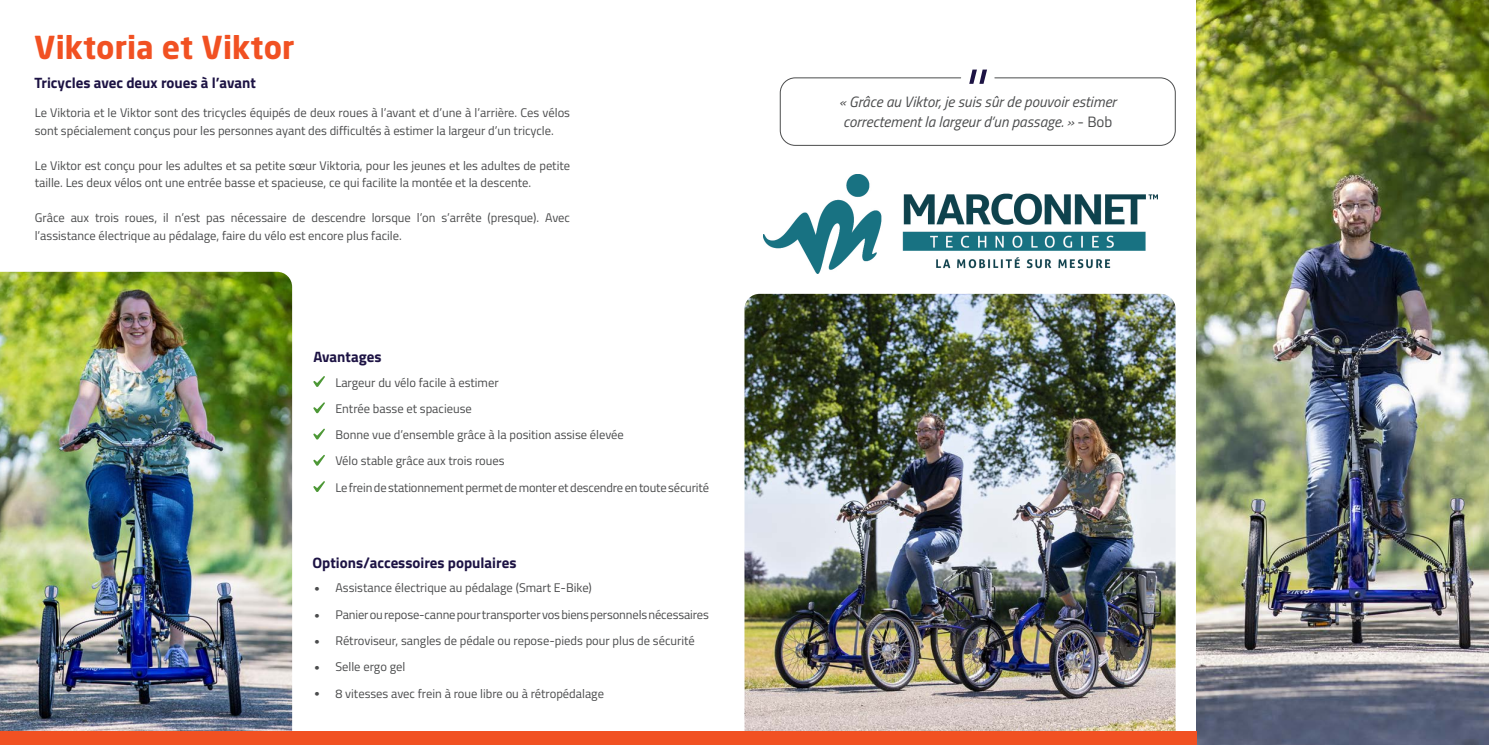
<style>
.page{position:relative;width:1489px;height:745px;background:#fff}
.page>*{position:absolute;margin:0;border:0;box-sizing:border-box;transform-origin:0 0}
.t1{font:italic 62.5px "Titillium Web";color:#1d1344}
.Titel{font:700 31.25px "Neo Sans VR";color:#f15122}
.t2{font:italic 15px "Titillium Web";color:#4b4c4d}
.Tussenkopje{font:700 15px "Titillium Web";color:#1d1344}
.Gewone_tekst{font:12.5px/17.5px "Titillium Web";color:#4b4c4d}
.Voordelen_en_opties{font:12.5px "Titillium Web";color:#4b4c4d}
.s1{font-style:normal}
</style>
<div class="page">
<img style="left:744px;top:294px;width:431px;height:436px">
<img style="left:0;top:271px;width:292px;height:459px">
<img style="left:1196px;top:0;width:292px;height:744px">
<div style="left:0;top:730px;width:1196px;height:14px;background:#f15122"></div>
<div style="left:780px;top:77px;width:395px;height:69px;border:1px solid #4b4c4d;border-radius:15px"></div>
<svg style="left:313px;top:376px;width:12px;height:10px"></svg>
<svg style="left:313px;top:402px;width:12px;height:11px"></svg>
<svg style="left:313px;top:428px;width:12px;height:11px"></svg>
<svg style="left:313px;top:454px;width:12px;height:11px"></svg>
<svg style="left:313px;top:481px;width:12px;height:10px"></svg>
<img style="left:763px;top:174px;width:393px;height:99px">
<p class="Titel" style="left:34px;top:35px;width:262px">Viktoria et Viktor</p>
<p class="Tussenkopje" style="left:34px;top:71px;width:223px">Tricycles avec deux roues à l’avant</p>
<p class="Gewone_tekst" style="left:35px;top:103px;width:537px">Le Viktoria et le Viktor sont des tricycles équipés de deux roues à l’avant et d’une à l’arrière. Ces vélos sont spécialement conçus pour les personnes ayant des difficultés à estimer la largeur d’un tricycle.</p>
<p class="Gewone_tekst" style="left:35px;top:156px;width:537px">Le Viktor est conçu pour les adultes et sa petite sœur Viktoria, pour les jeunes et les adultes de petite taille. Les deux vélos ont une entrée basse et spacieuse, ce qui facilite la montée et la descente.</p>
<p class="Gewone_tekst" style="left:35px;top:208px;width:537px">Grâce aux trois roues, il n’est pas nécessaire de descendre lorsque l’on s’arrête (presque). Avec l’assistance électrique au pédalage, faire du vélo est encore plus facile.</p>
<p class="Tussenkopje" style="left:313px;top:345px;width:70px">Avantages</p>
<p class="Voordelen_en_opties" style="left:335px;top:373px;width:165px">Largeur du vélo facile à estimer</p>
<p class="Voordelen_en_opties" style="left:335px;top:399px;width:138px">Entrée basse et spacieuse</p>
<p class="Voordelen_en_opties" style="left:335px;top:425px;width:290px">Bonne vue d’ensemble grâce à la position assise élevée</p>
<p class="Voordelen_en_opties" style="left:335px;top:451px;width:171px">Vélo stable grâce aux trois roues</p>
<p class="Voordelen_en_opties" style="left:335px;top:478px;width:375px">Le frein de stationnement permet de monter et descendre en toute sécurité</p>
<p class="Tussenkopje" style="left:312px;top:551px;width:205px">Options/accessoires populaires</p>
<p class="Voordelen_en_opties" style="left:335px;top:578px;width:258px">Assistance électrique au pédalage (Smart E-Bike)</p>
<p class="Voordelen_en_opties" style="left:335px;top:604px;width:375px">Panier ou repose-canne pour transporter vos biens personnels nécessaires</p>
<p class="Voordelen_en_opties" style="left:335px;top:631px;width:361px">Rétroviseur, sangles de pédale ou repose-pieds pour plus de sécurité</p>
<p class="Voordelen_en_opties" style="left:335px;top:657px;width:71px">Selle ergo gel</p>
<p class="Voordelen_en_opties" style="left:335px;top:683px;width:270px">8 vitesses avec frein à roue libre ou à rétropédalage</p>
<p class="t1" style="left:959px;top:45px;width:22px">''</p>
<p class="t2" style="left:839px;top:90px;width:279px">« Grâce au Viktor, je suis sûr de pouvoir estimer</p>
<p class="t2" style="left:843px;top:110px;width:271px">correctement la largeur d’un passage. » <span class="s1">- Bob</span></p>
</div>
